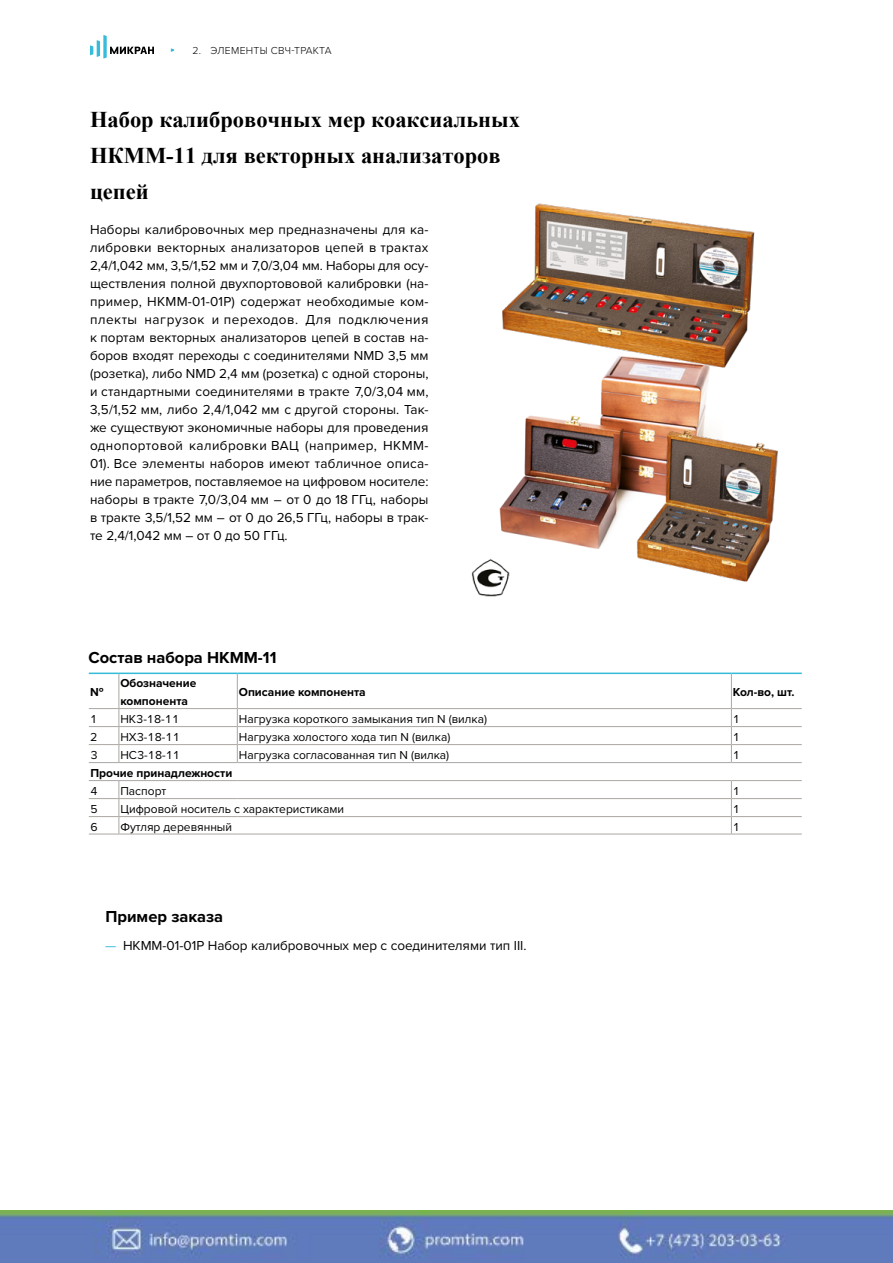
<style>
.page{position:relative;width:893px;height:1263px;background:#fff}
.page>*{position:absolute;margin:0;border:0;box-sizing:border-box;transform-origin:0 0}
.HEADER_3_NAME_Rus{font:700 22.5px/36px "Times New Roman";color:#000}
.t1{font:700 16.5px "Proxima Nova";color:#000}
.t2{font:13.5px/18px "Proxima Nova";color:#000;text-align:justify}
.t3{font:12px "Proxima Nova";color:#000}
.t4{font:700 12px/18px "Proxima Nova";color:#000}
.t5{font:300 10.5px "Proxima Nova";letter-spacing:.025em;color:#000}
.s1{color:#34bbda}
</style>
<div class="page">
<img style="left:499px;top:373px;width:210px;height:176px">
<img style="left:502px;top:203px;width:253px;height:170px">
<img style="left:634px;top:423px;width:144px;height:159px">
<img style="left:471px;top:548px;width:51px;height:49px">
<svg style="left:90px;top:35px;width:64px;height:23px"></svg>
<svg style="left:119px;top:709px;width:1px;height:53px"></svg>
<svg style="left:119px;top:781px;width:1px;height:53px"></svg>
<hr style="left:89px;top:834px;width:30px;height:1px;background:#aba7a3">
<svg style="left:237px;top:709px;width:1px;height:53px"></svg>
<svg style="left:731px;top:709px;width:1px;height:53px"></svg>
<svg style="left:731px;top:781px;width:1px;height:53px"></svg>
<hr style="left:119px;top:834px;width:118px;height:1px;background:#aba7a3">
<hr style="left:237px;top:834px;width:494px;height:1px;background:#aba7a3">
<hr style="left:731px;top:834px;width:71px;height:1px;background:#aba7a3">
<hr style="left:119px;top:674px;width:1px;height:34px;background:#aba7a3">
<hr style="left:237px;top:674px;width:1px;height:34px;background:#aba7a3">
<hr style="left:731px;top:674px;width:1px;height:34px;background:#aba7a3">
<hr style="left:89px;top:726px;width:30px;height:1px;background:#aba7a3">
<hr style="left:119px;top:726px;width:118px;height:1px;background:#aba7a3">
<hr style="left:237px;top:726px;width:494px;height:1px;background:#aba7a3">
<hr style="left:731px;top:726px;width:71px;height:1px;background:#aba7a3">
<hr style="left:89px;top:744px;width:30px;height:1px;background:#aba7a3">
<hr style="left:119px;top:744px;width:118px;height:1px;background:#aba7a3">
<hr style="left:237px;top:744px;width:494px;height:1px;background:#aba7a3">
<hr style="left:731px;top:744px;width:71px;height:1px;background:#aba7a3">
<hr style="left:89px;top:762px;width:30px;height:1px;background:#aba7a3">
<hr style="left:119px;top:762px;width:118px;height:1px;background:#aba7a3">
<hr style="left:237px;top:762px;width:494px;height:1px;background:#aba7a3">
<hr style="left:731px;top:762px;width:71px;height:1px;background:#aba7a3">
<hr style="left:89px;top:780px;width:30px;height:1px;background:#aba7a3">
<hr style="left:119px;top:780px;width:118px;height:1px;background:#aba7a3">
<hr style="left:237px;top:780px;width:494px;height:1px;background:#aba7a3">
<hr style="left:731px;top:780px;width:71px;height:1px;background:#aba7a3">
<hr style="left:89px;top:798px;width:30px;height:1px;background:#aba7a3">
<hr style="left:119px;top:798px;width:118px;height:1px;background:#aba7a3">
<hr style="left:237px;top:798px;width:494px;height:1px;background:#aba7a3">
<hr style="left:731px;top:798px;width:71px;height:1px;background:#aba7a3">
<hr style="left:89px;top:816px;width:30px;height:1px;background:#aba7a3">
<hr style="left:119px;top:816px;width:118px;height:1px;background:#aba7a3">
<hr style="left:237px;top:816px;width:494px;height:1px;background:#aba7a3">
<hr style="left:731px;top:816px;width:71px;height:1px;background:#aba7a3">
<hr style="left:89px;top:672px;width:30px;height:2px;background:#34bbda">
<hr style="left:119px;top:672px;width:118px;height:2px;background:#34bbda">
<hr style="left:237px;top:672px;width:494px;height:2px;background:#34bbda">
<hr style="left:731px;top:672px;width:71px;height:2px;background:#34bbda">
<hr style="left:89px;top:708px;width:30px;height:1px;background:#aba7a3">
<hr style="left:119px;top:708px;width:118px;height:1px;background:#aba7a3">
<hr style="left:237px;top:708px;width:494px;height:1px;background:#aba7a3">
<hr style="left:731px;top:708px;width:71px;height:1px;background:#aba7a3">
<img style="left:0;top:1210px;width:893px;height:53px">
<p class="t5" style="left:192px;top:44px;width:141px">2. Элементы СВЧ-тракта</p>
<p class="HEADER_3_NAME_Rus" style="left:90px;top:101px;width:432px">Набор калибровочных мер коаксиальных<br>НКММ-11 для векторных анализаторов цепей</p>
<p class="t2" style="left:90px;top:221px;width:340px">Наборы калибровочных мер предназначены для ка&shy;либровки векторных анализаторов цепей в трактах 2,4/1,042 мм, 3,5/1,52 мм и 7,0/3,04 мм. Наборы для осу&shy;ществления полной двухпортововой калибровки (на&shy;пример, НКММ-01-01Р) содержат необходимые ком&shy;плекты нагрузок и переходов. Для подключения к портам векторных анализаторов цепей в состав на&shy;боров входят переходы с соединителями NMD 3,5 мм (розетка), либо NMD 2,4 мм (розетка) с одной стороны, и стандартными соединителями в тракте 7,0/3,04 мм, 3,5/1,52 мм, либо 2,4/1,042 мм с другой стороны. Так&shy;же существуют экономичные наборы для проведения однопортовой калибровки ВАЦ (например, НКММ-01). Все элементы наборов имеют табличное описа&shy;ние параметров, поставляемое на цифровом носителе: наборы в тракте 7,0/3,04 мм – от 0 до 18 ГГц, наборы в тракте 3,5/1,52 мм – от 0 до 26,5 ГГц, наборы в трак&shy;те 2,4/1,042 мм – от 0 до 50 ГГц.</p>
<p class="t1" style="left:88px;top:647px;width:190px">Состав набора НКММ-11</p>
<p class="t4" style="left:90px;top:684px;width:15px">№</p>
<p class="t4" style="left:120px;top:675px;width:78px">Обозначение компонента</p>
<p class="t4" style="left:239px;top:684px;width:128px">Описание компонента</p>
<p class="t4" style="left:733px;top:684px;width:63px">Кол-во, шт.</p>
<p class="t3" style="left:90px;top:712px;width:9px">1</p>
<p class="t3" style="left:120px;top:712px;width:60px">НК3-18-11</p>
<p class="t3" style="left:239px;top:712px;width:250px">Нагрузка короткого замыкания тип N (вилка)</p>
<p class="t3" style="left:733px;top:712px;width:9px">1</p>
<p class="t3" style="left:90px;top:730px;width:9px">2</p>
<p class="t3" style="left:120px;top:730px;width:61px">НХ3-18-11</p>
<p class="t3" style="left:239px;top:730px;width:213px">Нагрузка холостого хода тип N (вилка)</p>
<p class="t3" style="left:733px;top:730px;width:9px">1</p>
<p class="t3" style="left:90px;top:748px;width:9px">3</p>
<p class="t3" style="left:120px;top:748px;width:61px">НС3-18-11</p>
<p class="t3" style="left:239px;top:748px;width:212px">Нагрузка согласованная тип N (вилка)</p>
<p class="t3" style="left:733px;top:748px;width:9px">1</p>
<p class="t4" style="left:90px;top:764px;width:143px">Прочие принадлежности</p>
<p class="t3" style="left:90px;top:784px;width:9px">4</p>
<p class="t3" style="left:120px;top:784px;width:47px">Паспорт</p>
<p class="t3" style="left:733px;top:784px;width:9px">1</p>
<p class="t3" style="left:90px;top:802px;width:9px">5</p>
<p class="t3" style="left:120px;top:802px;width:225px">Цифровой носитель с характеристиками</p>
<p class="t3" style="left:733px;top:802px;width:9px">1</p>
<p class="t3" style="left:90px;top:819px;width:9px">6</p>
<p class="t3" style="left:120px;top:819px;width:113px">Футляр деревянный</p>
<p class="t3" style="left:733px;top:819px;width:9px">1</p>
<p class="t1" style="left:105px;top:907px;width:119px">Пример заказа</p>
<p class="t2" style="left:105px;top:937px;width:423px"><span class="s1">—</span> НКММ-01-01Р Набор калибровочных мер с соединителями тип III.</p>
</div>
